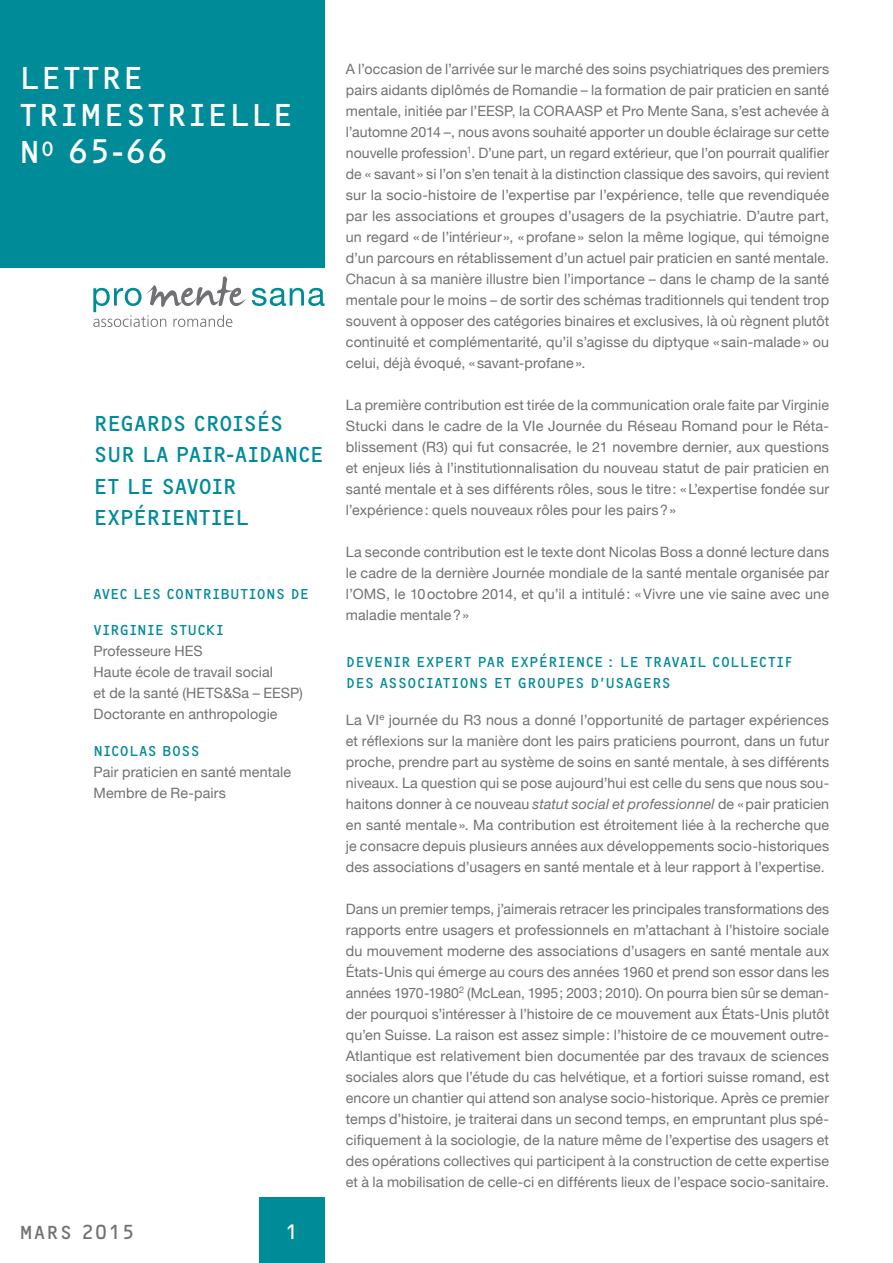
<style>
.page{position:relative;width:893px;height:1263px;background:#fff}
.page>*{position:absolute;margin:0;border:0;box-sizing:border-box;transform-origin:0 0}
.t1{font:33px/36.8px "OCRF";letter-spacing:.02em;color:#fff}
.t2{font:22.5px/31.5px "OCRF";letter-spacing:-.045em;color:#008b98}
.t3{font:20.25px "OCRF";color:#fff}
.t4{font:19.65px "OCRF";letter-spacing:.05em;color:#717074}
.t5{font:15px/21px "OCRF";color:#008b98}
.t6{font:14.25px/21px "Helvetica Neue";letter-spacing:.01em;color:#717074;text-align:justify}
.s1{font-style:italic}
</style>
<div class="page">
<div style="left:259px;top:1197px;width:66px;height:66px;background:#008b98"></div>
<div style="left:0;top:0;width:325px;height:268px;background:#008b98"></div>
<svg style="left:252px;top:288px;width:73px;height:18px"></svg>
<svg style="left:93px;top:276px;width:153px;height:51px"></svg>
<h1 class="t1" style="left:19px;top:58px;width:276px">LETTRE<br>TRIM ESTRIELLE<br>N<sup>O</sup> 65-66</h1>
<p class="t6" style="left:346px;top:59px;width:485px">A l’occasion de l’arrivée sur le marché des soins psychiatriques des premiers pairs aidants diplômés de Romandie – la formation de pair praticien en santé mentale, initiée par l’EESP, la CORAASP et Pro Mente Sana, s’est achevée à l’automne 2014 –, nous avons souhaité apporter un double éclairage sur cette nouvelle profession<sup>1</sup>. D’une part, un regard extérieur, que l’on pourrait qualifier de « savant » si l’on s’en tenait à la distinction classique des savoirs, qui revient sur la socio-histoire de l’expertise par l’expérience, telle que revendiquée par les associations et groupes d’usagers de la psychiatrie. D’autre part, un regard « de l’intérieur », « profane » selon la même logique, qui témoigne d’un parcours en rétablissement d’un actuel pair praticien en santé mentale.<br>Chacun à sa manière illustre bien l’importance – dans le champ de la santé mentale pour le moins – de sortir des schémas traditionnels qui tendent trop souvent à opposer des catégories binaires et exclusives, là où règnent plutôt continuité et complémentarité, qu’il s’agisse du diptyque « sain-malade » ou celui, déjà évoqué, « savant-profane ».</p>
<p class="t6" style="left:346px;top:395px;width:485px">La première contribution est tirée de la communication orale faite par Virginie Stucki dans le cadre de la VIe Journée du Réseau Romand pour le Réta&shy;blissement (R3) qui fut consacrée, le 21 novembre dernier, aux questions et enjeux liés à l’institutionnalisation du nouveau statut de pair praticien en santé mentale et à ses différents rôles, sous le titre : « L’expertise fondée sur l’expérience : quels nouveaux rôles pour les pairs ? »</p>
<p class="t6" style="left:346px;top:542px;width:485px">La seconde contribution est le texte dont Nicolas Boss a donné lecture dans le cadre de la dernière Journée mondiale de la santé mentale organisée par l’OMS, le 10 octobre 2014, et qu’il a intitulé : « Vivre une vie saine avec une maladie mentale ? »</p>
<p class="t5" style="left:346px;top:651px;width:449px">DEVENIR EXPERT PAR EXPÉRIENCE : LE TRAVAIL COLLECTIF<br>DES ASSOCIATIONS ET GROUPES D’USAGERS</p>
<p class="t6" style="left:346px;top:710px;width:485px">La VI<sup>e</sup> journée du R3 nous a donné l’opportunité de partager expériences et réflexions sur la manière dont les pairs praticiens pourront, dans un futur proche, prendre part au système de soins en santé mentale, à ses différents niveaux. La question qui se pose aujourd’hui est celle du sens que nous sou&shy;haitons donner à ce nouveau <span class="s1">statut social et professionnel</span> de « pair praticien en santé mentale ». Ma contribution est étroitement liée à la recherche que je consacre depuis plusieurs années aux développements socio-historiques des associations d’usagers en santé mentale et à leur rapport à l’expertise.</p>
<p class="t6" style="left:346px;top:899px;width:485px">Dans un premier temps, j’aimerais retracer les principales transformations des rapports entre usagers et professionnels en m’attachant à l’histoire sociale du mouvement moderne des associations d’usagers en santé mentale aux États-Unis qui émerge au cours des années 1960 et prend son essor dans les années 1970-1980<sup>2</sup> (McLean, 1995 ; 2003 ; 2010). On pourra bien sûr se deman&shy;der pourquoi s’intéresser à l’histoire de ce mouvement aux États-Unis plutôt qu’en Suisse. La raison est assez simple : l’histoire de ce mouvement outre-Atlantique est relativement bien documentée par des travaux de sciences sociales alors que l’étude du cas helvétique, et a fortiori suisse romand, est encore un chantier qui attend son analyse socio-historique. Après ce premier temps d’histoire, je traiterai dans un second temps, en empruntant plus spé&shy;cifiquement à la sociologie, de la nature même de l’expertise des usagers et des opérations collectives qui participent à la construction de cette expertise et à la mobilisation de celle-ci en différents lieux de l’espace socio-sanitaire.</p>
<h2 class="t2" style="left:94px;top:406px;width:232px">REGARDS CROISÉS<br>SUR LA PAIR-AIDAN CE<br>ET L E SAVOIR<br>EXPÉRIENTIEL</h2>
<p class="t5" style="left:94px;top:582px;width:217px">AVEC LES CONTRIBUTIONS D E</p>
<p class="t5" style="left:94px;top:619px;width:132px">VIRGINIE STUCKI</p>
<p class="t6" style="left:94px;top:642px;width:211px;text-align:left">Professeure HES<br>Haute école de travail social<br>et de la santé (HETS&amp;Sa – EESP)<br>Doctorante en anthropologie</p>
<p class="t5" style="left:94px;top:740px;width:108px">NICOLAS BOSS</p>
<p class="t6" style="left:94px;top:762px;width:199px">Pair praticien en santé mentale<br>Membre de Re-pairs</p>
<h3 class="t4" style="left:19px;top:1220px;width:117px">MARS 2015</h3>
<h3 class="t3" style="left:285px;top:1220px;width:14px">1</h3>
</div>
